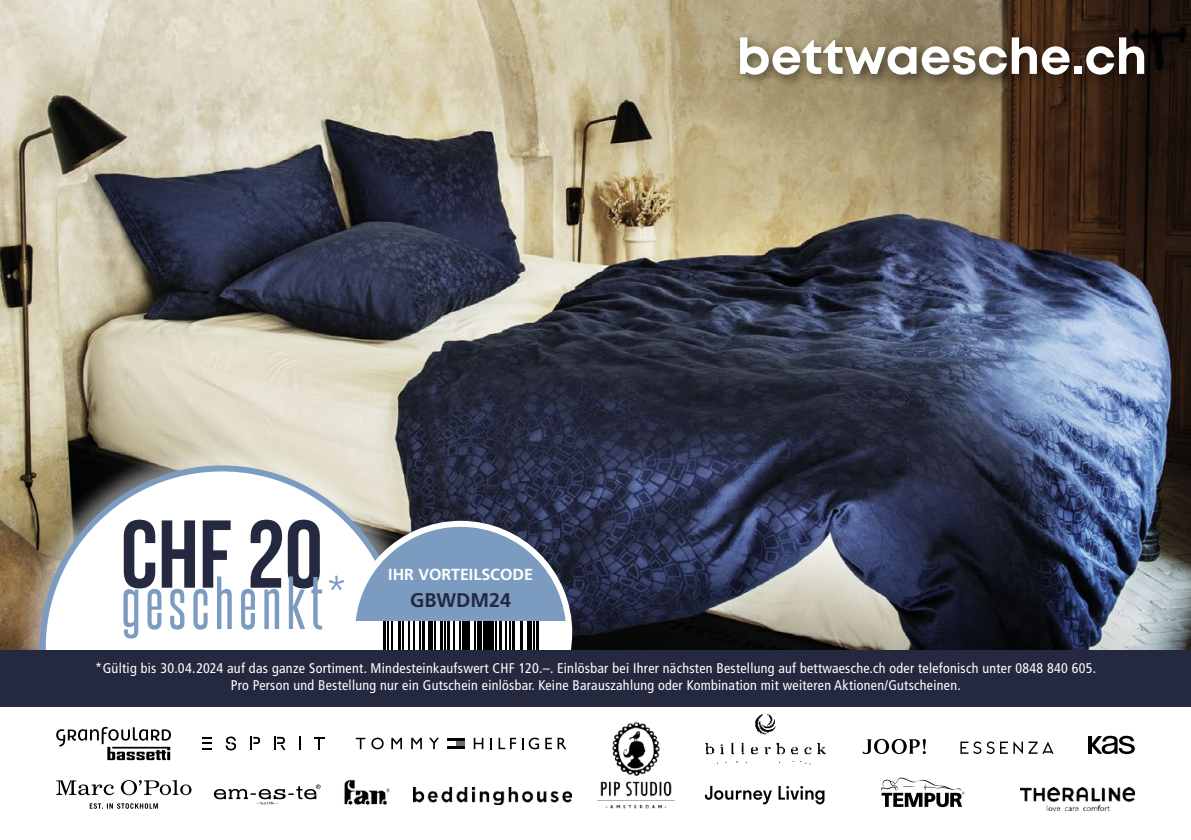
<style>
.page{position:relative;width:1191px;height:840px;background:#fff}
.page>*{position:absolute;margin:0;border:0;box-sizing:border-box;transform-origin:0 0}
.t1{font:96px "Bebas Neue";color:#25293f}
.t2{font:63.8px "Steelfish Rg";letter-spacing:.08em;color:#7b9bc1}
.t3{font:700 19.8px "Frutiger LT Std";color:#25293f}
.t4{font:700 16px "Frutiger LT Std";color:#fff}
.t5{font:condensed 14px/17px "Frutiger LT Std";letter-spacing:.02em;color:#fff;text-align:center}
</style>
<div class="page">
<img style="left:0;top:0;width:1191px;height:649px">
<div style="left:734px;top:32px;width:423px;height:56px;background:#000;opacity:.5"></div>
<svg style="left:740px;top:37px;width:329px;height:38px"></svg>
<div style="left:1074px;top:66px;width:7px;height:8px;background:#fff"></div>
<svg style="left:1086px;top:37px;width:58px;height:38px"></svg>
<div style="left:13px;top:438px;width:418px;height:401px;background:#fff;opacity:.5"></div>
<div style="left:43px;top:468px;width:358px;height:358px;background:#fff;border-radius:50%"></div>
<div style="left:352px;top:523px;width:217px;height:217px;background:#7b9bc1;border-radius:50%"></div>
<div style="left:0;top:706px;width:1191px;height:133px;background:#fff"></div>
<div style="left:0;top:649px;width:1191px;height:57px;background:#25293f"></div>
<svg style="left:353px;top:621px;width:215px;height:28px;background:#d8d8d8"></svg>
<hr style="left:383px;top:621px;width:2px;height:28px;background:#000">
<svg style="left:387px;top:621px;width:5px;height:28px"></svg>
<hr style="left:398px;top:621px;width:3px;height:28px;background:#000">
<svg style="left:402px;top:621px;width:7px;height:28px"></svg>
<hr style="left:413px;top:621px;width:2px;height:28px;background:#000">
<svg style="left:419px;top:621px;width:1px;height:28px"></svg>
<hr style="left:422px;top:621px;width:2px;height:28px;background:#000">
<hr style="left:429px;top:621px;width:4px;height:28px;background:#000">
<svg style="left:434px;top:621px;width:1px;height:28px"></svg>
<hr style="left:440px;top:621px;width:2px;height:28px;background:#000">
<svg style="left:444px;top:621px;width:1px;height:28px"></svg>
<hr style="left:447px;top:621px;width:2px;height:28px;background:#000">
<svg style="left:454px;top:621px;width:6px;height:28px"></svg>
<hr style="left:462px;top:621px;width:4px;height:28px;background:#000">
<hr style="left:467px;top:621px;width:3px;height:28px;background:#000">
<hr style="left:474px;top:621px;width:2px;height:28px;background:#000">
<hr style="left:477px;top:621px;width:4px;height:28px;background:#000">
<div style="left:483px;top:621px;width:5px;height:28px;background:#000"></div>
<hr style="left:490px;top:621px;width:4px;height:28px;background:#000">
<hr style="left:495px;top:621px;width:2px;height:28px;background:#000">
<hr style="left:499px;top:621px;width:3px;height:28px;background:#000">
<svg style="left:505px;top:621px;width:5px;height:28px"></svg>
<hr style="left:512px;top:621px;width:3px;height:28px;background:#000">
<hr style="left:520px;top:621px;width:3px;height:28px;background:#000">
<hr style="left:527px;top:621px;width:4px;height:28px;background:#000">
<svg style="left:533px;top:621px;width:1px;height:28px"></svg>
<hr style="left:535px;top:621px;width:3px;height:28px;background:#000">
<img style="left:705px;top:714px;width:121px;height:50px">
<svg style="left:250px;top:736px;width:10px;height:13px"></svg>
<svg style="left:299px;top:736px;width:1px;height:13px"></svg>
<svg style="left:314px;top:737px;width:11px;height:12px"></svg>
<svg style="left:226px;top:736px;width:10px;height:13px"></svg>
<svg style="left:274px;top:736px;width:11px;height:13px"></svg>
<svg style="left:202px;top:737px;width:9px;height:12px"></svg>
<svg style="left:960px;top:741px;width:34px;height:12px"></svg>
<svg style="left:1000px;top:741px;width:53px;height:12px"></svg>
<img style="left:344px;top:780px;width:46px;height:23px">
<svg style="left:862px;top:738px;width:64px;height:15px"></svg>
<svg style="left:1092px;top:735px;width:42px;height:18px"></svg>
<hr style="left:1088px;top:735px;width:3px;height:18px;background:#000">
<svg style="left:56px;top:780px;width:135px;height:28px"></svg>
<svg style="left:214px;top:784px;width:106px;height:20px"></svg>
<svg style="left:881px;top:777px;width:83px;height:29px"></svg>
<img style="left:1021px;top:787px;width:113px;height:22px">
<svg style="left:705px;top:785px;width:67px;height:18px"></svg>
<svg style="left:778px;top:785px;width:46px;height:18px"></svg>
<img style="left:414px;top:787px;width:157px;height:16px">
<svg style="left:356px;top:737px;width:9px;height:11px"></svg>
<svg style="left:371px;top:737px;width:13px;height:12px"></svg>
<svg style="left:391px;top:737px;width:11px;height:11px"></svg>
<svg style="left:411px;top:737px;width:11px;height:11px"></svg>
<svg style="left:429px;top:737px;width:10px;height:11px"></svg>
<svg style="left:474px;top:737px;width:9px;height:11px"></svg>
<svg style="left:490px;top:738px;width:2px;height:10px"></svg>
<svg style="left:498px;top:737px;width:18px;height:11px"></svg>
<svg style="left:522px;top:737px;width:17px;height:12px"></svg>
<svg style="left:545px;top:737px;width:21px;height:11px"></svg>
<div style="left:456px;top:740px;width:8px;height:6px;background:#6b6b6a"></div>
<hr style="left:447px;top:737px;width:17px;height:3px;background:#000">
<svg style="left:447px;top:746px;width:17px;height:2px"></svg>
<img style="left:597px;top:722px;width:77px;height:87px">
<svg style="left:56px;top:726px;width:115px;height:33px"></svg>
<h1 class="t1" style="left:121px;top:501px;width:203px">CHF 20</h1>
<p class="t4" style="left:388px;top:564px;width:146px">IHR VORTEILSCODE</p>
<h3 class="t3" style="left:410px;top:588px;width:103px">GBWDM24</h3>
<h2 class="t2" style="left:121px;top:557px;width:225px">geschenkt<sup>*</sup></h2>
<p class="t5" style="left:95px;top:659px;width:1002px">*Gültig bis 30.04.2024 auf das ganze Sortiment. Mindesteinkaufswert CHF 120.–. Einlösbar bei Ihrer nächsten Bestellung auf bettwaesche.ch oder telefonisch unter 0848 840 605.<br>Pro Person und Bestellung nur ein Gutschein einlösbar. Keine Barauszahlung oder Kombination mit weiteren Aktionen/Gutscheinen.</p>
</div>
